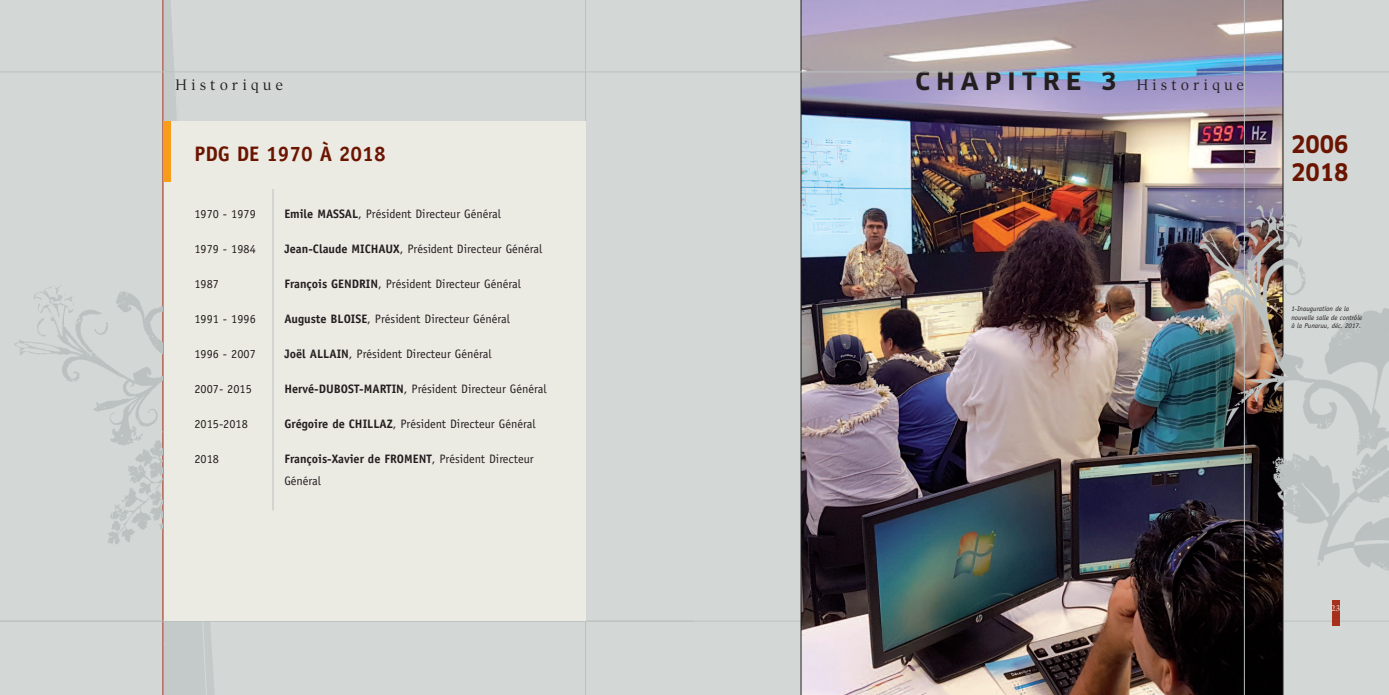
<style>
.page{position:relative;width:1389px;height:695px;background:#fff}
.page>*{position:absolute;margin:0;border:0;box-sizing:border-box;transform-origin:0 0}
.t1{font:700 23.62px/28.3px "Clan OT";color:#6b1501;scale:.95 1}
.t2{font:700 21px "Officina Sans";color:#6b1501}
.t3{font:13.12px "Divona";letter-spacing:.285em;color:#231f20}
.t4{font:12.25px/21.9px "Officina Sans";color:#231f20}
.t5{font:italic 7px/8.4px "Officina Sans";color:#231f20}
.t6{font:7px "Divona";color:#fff}
.s1{font-weight:700}
.s2{font-family:"Clan OT";font-weight:700;font-size:24.5px}
</style>
<div class="page">
<div style="left:0;top:0;width:694px;height:694px;background:#d3d8d7"></div>
<svg style="left:164px;top:0;width:52px;height:694px"></svg>
<hr style="left:585px;top:0;width:1px;height:694px;background:#bbc1c1">
<hr style="left:0;top:621px;width:1389px;height:1px;background:#bbc1c1">
<hr style="left:163px;top:0;width:1px;height:694px;background:#a6301c">
<img style="left:15px;top:249px;width:148px;height:371px">
<div style="left:694px;top:0;width:695px;height:694px;background:#d3d8d7"></div>
<hr style="left:0;top:620px;width:1389px;height:1px;background:#bbc1c1">
<hr style="left:1283px;top:0;width:1px;height:694px;background:#bbc1c1">
<div style="left:164px;top:121px;width:421px;height:500px;background:#ebeae3"></div>
<div style="left:164px;top:121px;width:7px;height:61px;background:#f89c1c"></div>
<img style="left:801px;top:0;width:482px;height:694px">
<hr style="left:1244px;top:0;width:1px;height:694px;background:#bbc1c1">
<img style="left:1184px;top:190px;width:205px;height:388px">
<div style="left:1332px;top:600px;width:7px;height:26px;background:#a6301c"></div>
<hr style="left:273px;top:189px;width:1px;height:321px;background:#bbc1c1">
<hr style="left:0;top:72px;width:1389px;height:1px;background:#bbc1c1">
<p class="t3" style="left:175px;top:76px;width:110px">Historique</p>
<h2 class="t2" style="left:195px;top:146px;width:193px">PDG DE 1970 À 2018</h2>
<p class="t4" style="left:195px;top:204px;width:63px">1970 - 1979</p>
<p class="t4" style="left:195px;top:239px;width:63px">1979 - 1984</p>
<p class="t4" style="left:195px;top:274px;width:26px">1987</p>
<p class="t4" style="left:195px;top:309px;width:63px">1991 - 1996</p>
<p class="t4" style="left:195px;top:344px;width:63px">1996 - 2007</p>
<p class="t4" style="left:195px;top:379px;width:59px">2007- 2015</p>
<p class="t4" style="left:195px;top:414px;width:55px">2015-2018</p>
<p class="t4" style="left:195px;top:449px;width:26px">2018</p>
<p class="t4" style="left:284px;top:204px;width:218px"><span class="s1">Emile MASSAL</span>, Président Directeur Général</p>
<p class="t4" style="left:284px;top:239px;width:260px"><span class="s1">Jean-Claude MICHAUX</span>, Président Directeur Général</p>
<p class="t4" style="left:284px;top:274px;width:238px"><span class="s1">François GENDRIN</span>, Président Directeur Général</p>
<p class="t4" style="left:284px;top:309px;width:227px"><span class="s1">Auguste BLOISE</span>, Président Directeur Général</p>
<p class="t4" style="left:284px;top:344px;width:209px"><span class="s1">Joël ALLAIN</span>, Président Directeur Général</p>
<p class="t4" style="left:284px;top:379px;width:264px"><span class="s1">Hervé-DUBOST-MARTIN</span>, Président Directeur Général</p>
<p class="t4" style="left:284px;top:414px;width:253px"><span class="s1">Grégoire de CHILLAZ</span>, Président Directeur Général</p>
<p class="t4" style="left:284px;top:449px;width:251px"><span class="s1">François-Xavier de FROMENT</span>, Président Directeur<br>Général</p>
<p class="t3" style="left:915px;top:77px;width:330px"><span class="s2">CHAPITRE 3</span> Historique</p>
<h1 class="t1" style="left:1291px;top:132px;width:62px">2006<br>2018</h1>
<p class="t5" style="left:1291px;top:305px;width:72px">1-Inauguration de la nouvelle salle de contrôle à la Punaruu, déc. 2017.</p>
<p class="t6" style="left:1331px;top:603px;width:10px">23</p>
</div>
